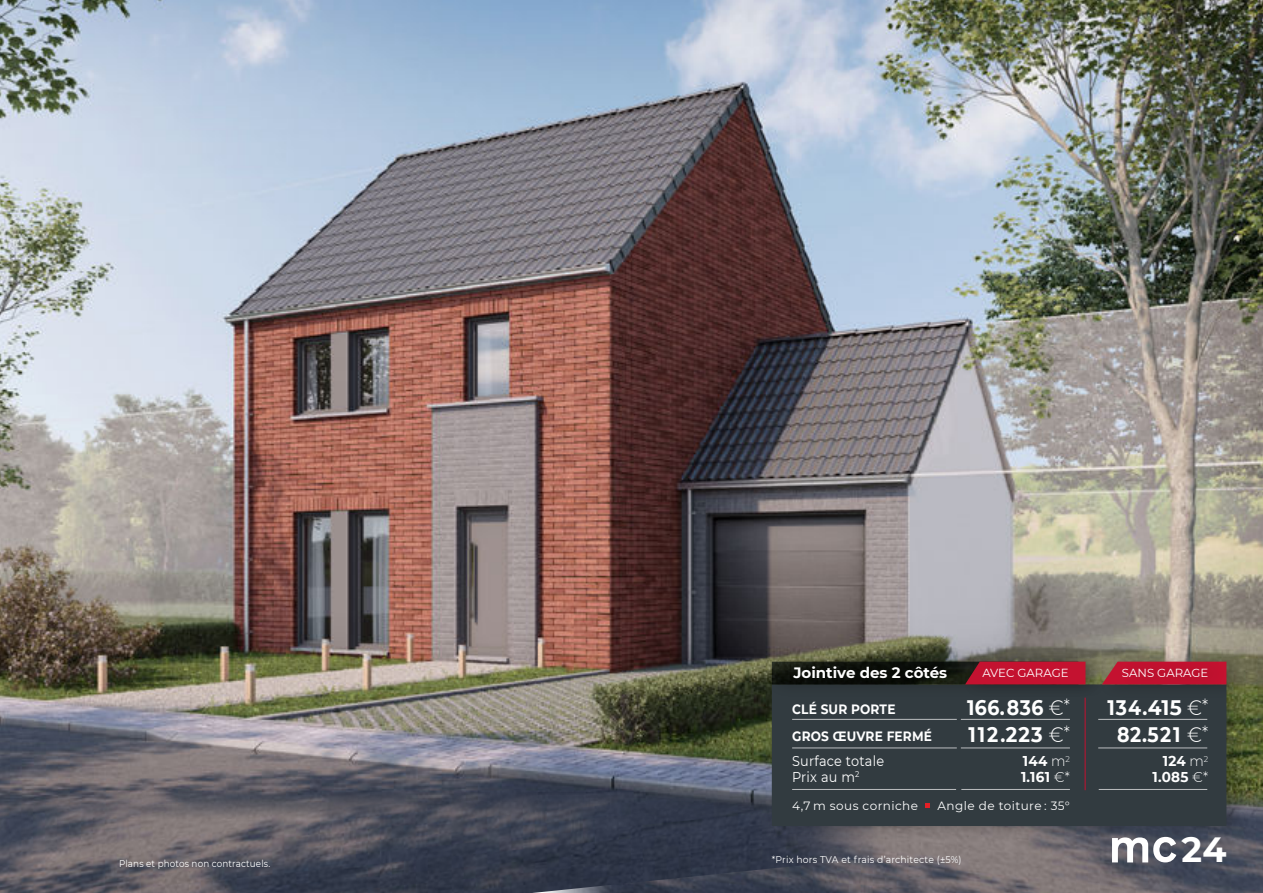
<style>
.page{position:relative;width:1263px;height:893px;background:#fff}
.page>*{position:absolute;margin:0;border:0;box-sizing:border-box;transform-origin:0 0}
.t1{font:700 34.95px "Montserrat";color:#fff}
.t2{font:700 21px/27px "Montserrat";letter-spacing:.05em;color:#fff;scale:.9 1}
.t3{font:700 15px "Montserrat";color:#fff}
.t4{font:700 14.25px/15.9px "Montserrat";letter-spacing:.02em;color:#fff;scale:.95 1}
.t5{font:14.25px/15.9px "Montserrat";letter-spacing:.02em;color:#fff;scale:.9 1}
.t6{font:700 13.5px/27px "Montserrat";letter-spacing:.015em;color:#fff;scale:.9 1}
.t7{font:12px "Montserrat";letter-spacing:.035em;color:#fff}
.t8{font:11.7px "Montserrat";color:#fff}
.t9{font:9.75px "Montserrat";letter-spacing:.015em;color:#fff;scale:.95 1}
.t10{font:9.75px "Montserrat";letter-spacing:.015em;color:#fff;scale:.9 1}
.s1{font-weight:300}
.s2{font-weight:300;font-size:18px}
</style>
<div class="page">
<img style="left:0;top:819px;width:1263px;height:74px">
<img style="left:0;top:0;width:1263px;height:819px">
<div style="left:766px;top:671px;width:483px;height:169px;background:#000;opacity:.24"></div>
<div style="left:772px;top:698px;width:454px;height:128px;background:#323b40"></div>
<div style="left:766px;top:648px;width:335px;height:51px;background:#000;opacity:.23"></div>
<hr style="left:792px;top:719px;width:165px;height:1px;background:#bcbec0">
<hr style="left:792px;top:748px;width:165px;height:1px;background:#bcbec0">
<hr style="left:792px;top:789px;width:164px;height:1px;background:#bcbec0">
<hr style="left:1085px;top:698px;width:1px;height:92px;background:#c41230">
<svg style="left:926px;top:803px;width:4px;height:5px"></svg>
<hr style="left:1098px;top:719px;width:109px;height:1px;background:#bcbec0">
<hr style="left:1098px;top:748px;width:109px;height:1px;background:#bcbec0">
<hr style="left:1099px;top:789px;width:108px;height:1px;background:#bcbec0">
<svg style="left:1112px;top:837px;width:64px;height:25px"></svg>
<hr style="left:961px;top:719px;width:109px;height:1px;background:#bcbec0">
<hr style="left:961px;top:748px;width:109px;height:1px;background:#bcbec0">
<hr style="left:961px;top:789px;width:109px;height:1px;background:#bcbec0">
<div style="left:961px;top:648px;width:147px;height:51px;background:#000;opacity:.24"></div>
<svg style="left:772px;top:662px;width:313px;height:22px;background:#4f1118"></svg>
<div style="left:1099px;top:647px;width:150px;height:51px;background:#000;opacity:.24"></div>
<svg style="left:1102px;top:662px;width:15px;height:22px"></svg>
<div style="left:1117px;top:657px;width:111px;height:34px;background:#000;opacity:.24"></div>
<p class="t10" style="left:119px;top:857px;width:169px">Plans et photos non contractuels.</p>
<h3 class="t3" style="left:793px;top:662px;width:155px">Jointive des 2 côtés</h3>
<h3 class="t6" style="left:792px;top:695px;width:157px">CLÉ SUR PORTE<br>GROS ŒUVRE FERMÉ</h3>
<h3 class="t5" style="left:792px;top:752px;width:104px">Surface totale<br>Prix au m<sup>2</sup></h3>
<p class="t8" style="left:982px;top:665px;width:88px">AVEC GARAGE</p>
<p class="t8" style="left:1122px;top:665px;width:88px">SANS GARAGE</p>
<h2 class="t2" style="left:967px;top:693px;width:116px">166.836 <span class="s1">€</span><span class="s2">*<br></span>112.223 <span class="s1">€</span><span class="s2">*</span></h2>
<h3 class="t4" style="left:1021px;top:753px;width:53px">144 <span class="s1">m</span><sup>2<br></sup>1.161 <span class="s1">€*</span></h3>
<h2 class="t2" style="left:1107px;top:693px;width:113px;text-align:center">134.415 <span class="s1">€</span><span class="s2">*<br></span>82.521 <span class="s1">€</span><span class="s2">*</span></h2>
<h3 class="t4" style="left:1152px;top:753px;width:60px;text-align:right">124 <span class="s1">m</span><sup>2<br></sup>1.085 <span class="s1">€*</span></h3>
<p class="t7" style="left:792px;top:797px;width:127px">4,7 m sous corniche</p>
<p class="t7" style="left:937px;top:797px;width:134px">Angle de toiture : 35°</p>
<p class="t9" style="left:772px;top:852px;width:201px">*Prix hors TVA et frais d’architecte (±5%)</p>
<h1 class="t1" style="left:1181px;top:825px;width:47px">24</h1>
</div>
